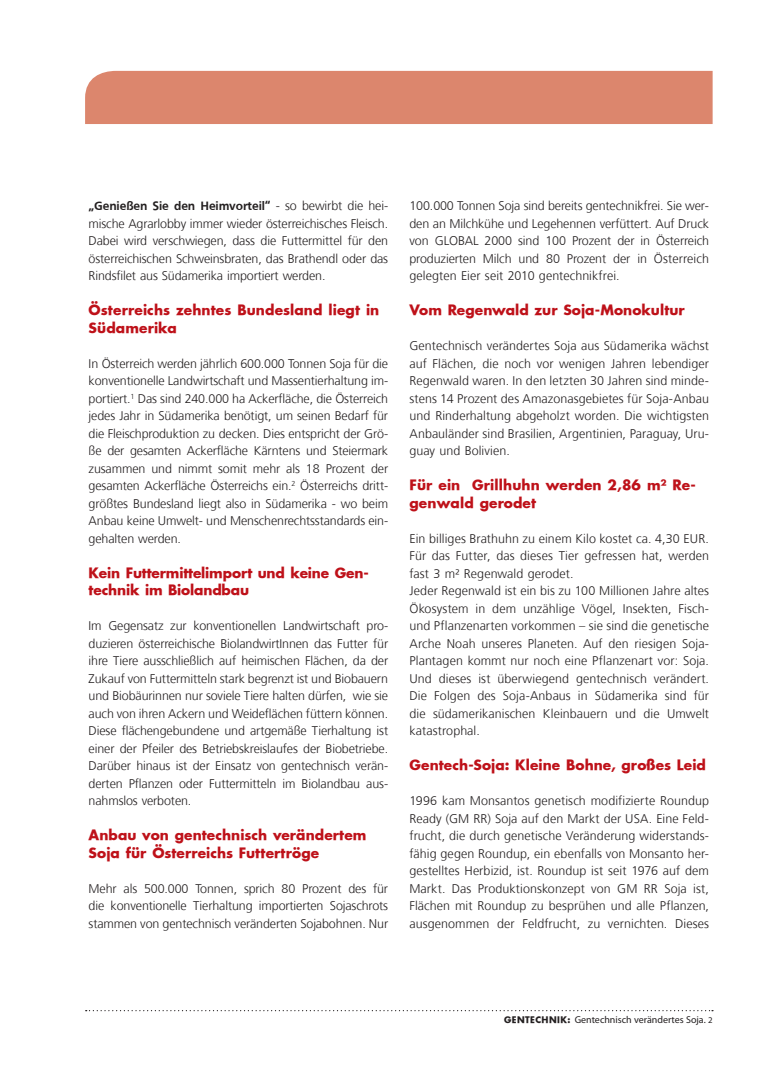
<style>
.page{position:relative;width:780px;height:1088px;background:#fff}
.page>*{position:absolute;margin:0;border:0;box-sizing:border-box;transform-origin:0 0}
.subheadline{font:700 13.75px/17.5px "Futura";letter-spacing:.005em;color:#be1119}
.fliesstext{font:300 12.5px/17.5px "Frutiger";color:#231f20;text-align:justify}
.fliesstext-2{font:10px "Myriad Pro";letter-spacing:-.005em;color:#231f20}
.s1{font-weight:700}
.s2{font-family:"Futura";font-weight:700;font-size:8.75px}
.s3{font-size:8.75px}
</style>
<div class="page">
<svg style="left:86px;top:1010px;width:627px;height:1px"></svg>
<div style="left:85px;top:71px;width:627px;height:53px;background:#dc866d"></div>
<p class="fliesstext" style="left:89px;top:197px;width:301px"><span class="s1">„Genießen Sie den Heimvorteil“</span> - so bewirbt die hei&shy;mische Agrarlobby immer wieder österreichisches Fleisch.<br>Dabei wird verschwiegen, dass die Futtermittel für den österreichischen Schweinsbraten, das Brathendl oder das Rindsfilet aus Südamerika importiert werden.</p>
<p class="subheadline" style="left:89px;top:301px;width:292px">Österreichs zehntes Bundesland liegt in<br>Südamerika</p>
<p class="fliesstext" style="left:89px;top:355px;width:301px">In Österreich werden jährlich 600.000 Tonnen Soja für die konventionelle Landwirtschaft und Massentierhaltung im&shy;portiert.<sup>1</sup> Das sind 240.000 ha Ackerfläche, die Österreich jedes Jahr in Südamerika benötigt, um seinen Bedarf für die Fleischproduktion zu decken. Dies entspricht der Grö&shy;ße der gesamten Ackerfläche Kärntens und Steiermark zusammen und nimmt somit mehr als 18 Prozent der gesamten Ackerfläche Österreichs ein.<sup>2</sup> Österreichs dritt&shy;größtes Bundesland liegt also in Südamerika - wo beim Anbau keine Umwelt- und Menschenrechtsstandards ein&shy;gehalten werden.</p>
<p class="subheadline" style="left:89px;top:564px;width:281px">Kein Futtermittelimport und keine Gen&shy;technik im Biolandbau</p>
<p class="fliesstext" style="left:89px;top:617px;width:301px">Im Gegensatz zur konventionellen Landwirtschaft pro&shy;duzieren österreichische BiolandwirtInnen das Futter für ihre Tiere ausschließlich auf heimischen Flächen, da der Zukauf von Futtermitteln stark begrenzt ist und Biobauern und Biobäurinnen nur soviele Tiere halten dürfen, wie sie auch von ihren Ackern und Weideflächen füttern können.<br>Diese flächengebundene und artgemäße Tierhaltung ist einer der Pfeiler des Betriebskreislaufes der Biobetriebe.<br>Darüber hinaus ist der Einsatz von gentechnisch verän&shy;derten Pflanzen oder Futtermitteln im Biolandbau aus&shy;nahmslos verboten.</p>
<p class="subheadline" style="left:89px;top:826px;width:279px">Anbau von gentechnisch verändertem<br>Soja für Österreichs Futtertröge</p>
<p class="fliesstext" style="left:89px;top:880px;width:301px">Mehr als 500.000 Tonnen, sprich 80 Prozent des für die konventionelle Tierhaltung importierten Sojaschrots stammen von gentechnisch veränderten Sojabohnen. Nur</p>
<p class="fliesstext" style="left:409px;top:197px;width:301px">100.000 Tonnen Soja sind bereits gentechnikfrei. Sie wer&shy;den an Milchkühe und Legehennen verfüttert. Auf Druck von GLOBAL 2000 sind 100 Prozent der in Österreich produzierten Milch und 80 Prozent der in Österreich gelegten Eier seit 2010 gentechnikfrei.</p>
<p class="subheadline" style="left:409px;top:301px;width:277px">Vom Regenwald zur Soja-Monokultur</p>
<p class="fliesstext" style="left:409px;top:337px;width:301px">Gentechnisch verändertes Soja aus Südamerika wächst auf Flächen, die noch vor wenigen Jahren lebendiger Regenwald waren. In den letzten 30 Jahren sind minde&shy;stens 14 Prozent des Amazonasgebietes für Soja-Anbau und Rinderhaltung abgeholzt worden. Die wichtigsten Anbauländer sind Brasilien, Argentinien, Paraguay, Uru&shy;guay und Bolivien.</p>
<p class="subheadline" style="left:409px;top:476px;width:288px">Für ein Grillhuhn werden 2,86 m² Re&shy;genwald gerodet</p>
<p class="fliesstext" style="left:409px;top:530px;width:301px">Ein billiges Brathuhn zu einem Kilo kostet ca. 4,30 EUR.<br>Für das Futter, das dieses Tier gefressen hat, werden fast 3 m² Regenwald gerodet.</p>
<p class="fliesstext" style="left:409px;top:582px;width:301px">Jeder Regenwald ist ein bis zu 100 Millionen Jahre altes Ökosystem in dem unzählige Vögel, Insekten, Fisch&shy;und Pflanzenarten vorkommen – sie sind die genetische Arche Noah unseres Planeten. Auf den riesigen Soja-Plantagen kommt nur noch eine Pflanzenart vor: Soja.<br>Und dieses ist überwiegend gentechnisch verändert.<br>Die Folgen des Soja-Anbaus in Südamerika sind für die südamerikanischen Kleinbauern und die Umwelt katastrophal.</p>
<p class="subheadline" style="left:409px;top:756px;width:298px">Gentech-Soja: Kleine Bohne, großes Leid</p>
<p class="fliesstext" style="left:409px;top:792px;width:301px">1996 kam Monsantos genetisch modifizierte Roundup Ready (GM RR) Soja auf den Markt der USA. Eine Feld&shy;frucht, die durch genetische Veränderung widerstands&shy;fähig gegen Roundup, ein ebenfalls von Monsanto her&shy;gestelltes Herbizid, ist. Roundup ist seit 1976 auf dem Markt. Das Produktionskonzept von GM RR Soja ist, Flächen mit Roundup zu besprühen und alle Pflanzen, ausgenommen der Feldfrucht, zu vernichten. Dieses</p>
<p class="fliesstext-2" style="left:504px;top:1013px;width:210px"><span class="s2">GENTECHNIK:</span> Gentechnisch verändertes Soja. <span class="s3">2</span></p>
</div>
